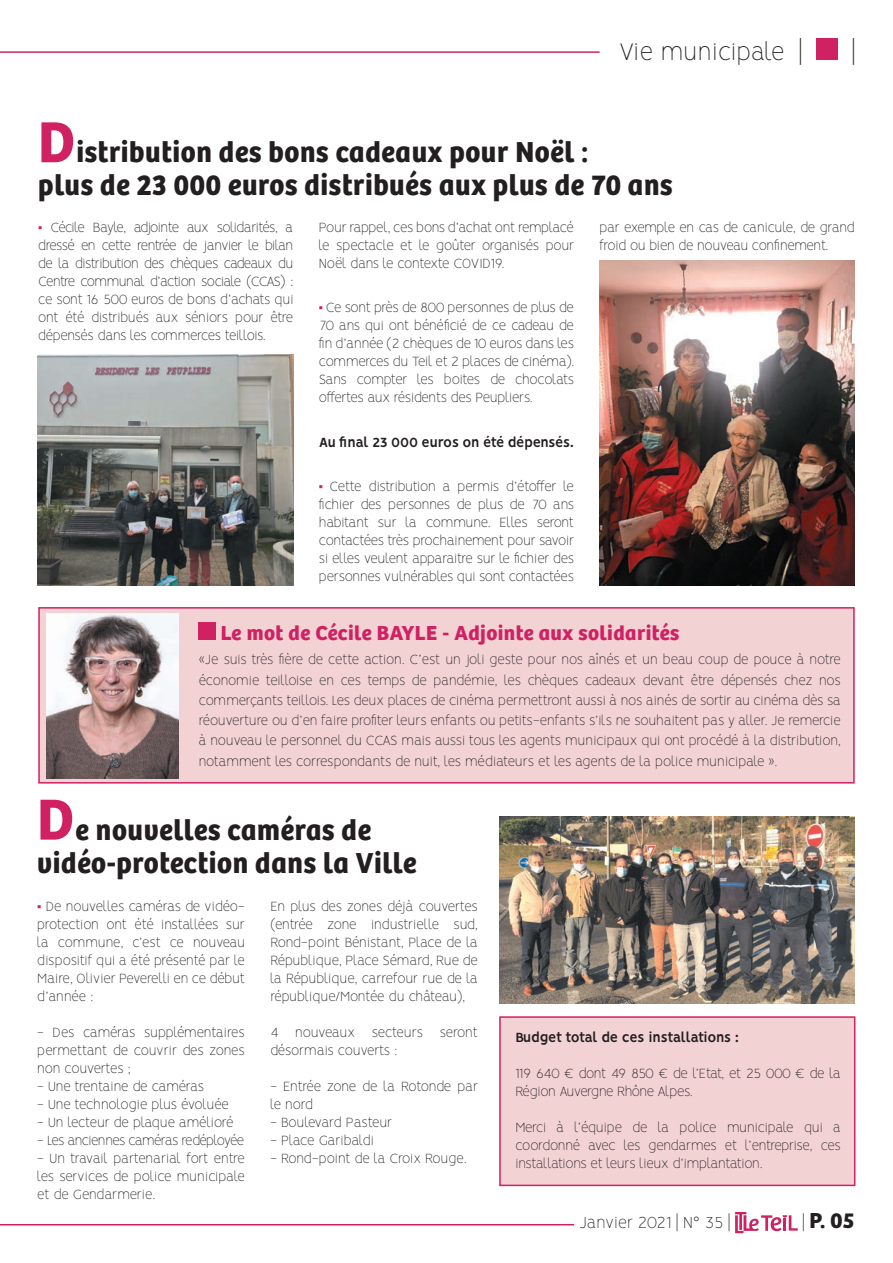
<style>
.page{position:relative;width:893px;height:1263px;background:#fff}
.page>*{position:absolute;margin:0;border:0;box-sizing:border-box;transform-origin:0 0}
.t1{font:700 30px/33px "Bree";letter-spacing:.025em;color:#231f20;scale:.95 1}
.t2{font:100 27px "Vision";letter-spacing:.015em;color:#231f20}
.t3{font:700 22.5px "Bree";color:#231f20}
.t4{font:700 21px "Bree";letter-spacing:.025em;color:#d02163}
.t5{font:100 18px "Vision";letter-spacing:-.015em;color:#231f20}
.t6{font:100 15px/18px "Vision";letter-spacing:-.02em;color:#231f20;text-align:justify}
.t7{font:100 15px/18px "Vision";letter-spacing:-.04em;color:#231f20}
.t8{font:700 15px "Vision";letter-spacing:-.03em;color:#231f20}
.t9{font:100 15px "Vision";letter-spacing:-.05em;color:#231f20}
.t10{font:100 15px "Vision";letter-spacing:.01em;color:#231f20}
.s1{font-size:60px;color:#d02163}
.s2{font-family:"Vision";font-weight:100;font-size:18px}
</style>
<div class="page">
<div style="left:499px;top:1016px;width:356px;height:170px;background:#f3d2d4;border:2px solid #d02163"></div>
<hr style="left:0;top:51px;width:600px;height:2px;background:#d02163">
<hr style="left:0;top:1224px;width:574px;height:1px;background:#d02163">
<div style="left:816px;top:38px;width:22px;height:22px;background:#d02163"></div>
<svg style="left:735px;top:1212px;width:63px;height:21px"></svg>
<div style="left:38px;top:607px;width:817px;height:176px;background:#f3d2d4;border:2px solid #d02163"></div>
<div style="left:199px;top:623px;width:17px;height:17px;background:#d02163"></div>
<img style="left:47px;top:614px;width:131px;height:165px">
<img style="left:37px;top:354px;width:257px;height:231px">
<img style="left:600px;top:261px;width:254px;height:324px">
<img style="left:499px;top:816px;width:356px;height:187px">
<h2 class="t2" style="left:619px;top:36px;width:184px">Vie municipale |</h2>
<h2 class="t2" style="left:852px;top:36px;width:4px">|</h2>
<h1 class="t1" style="left:38px;top:136px;width:669px"><span class="s1">D</span>istribution des bons cadeaux pour Noël :<br>plus de 23 000 euros distribués aux plus de 70 ans</h1>
<p class="t6" style="left:38px;top:219px;width:257px;text-indent:12px">Cécile Bayle, adjointe aux solidarités, a dressé en cette rentrée de janvier le bilan de la distribution des chèques cadeaux du Centre communal d’action sociale (CCAS) : ce sont 16 500 euros de bons d’achats qui ont été distribués aux séniors pour être dépensés dans les commerces teillois.</p>
<p class="t6" style="left:319px;top:219px;width:257px">Pour rappel, ces bons d’achat ont remplacé le spectacle et le goûter organisés pour Noël dans le contexte COVID19.</p>
<p class="t6" style="left:319px;top:300px;width:257px;text-indent:7px">Ce sont près de 800 personnes de plus de 70 ans qui ont bénéficié de ce cadeau de fin d’année (2 chèques de 10 euros dans les commerces du Teil et 2 places de cinéma).<br>Sans compter les boites de chocolats offertes aux résidents des Peupliers.</p>
<p class="t8" style="left:319px;top:433px;width:257px">Au final 23 000 euros on été dépensés.</p>
<p class="t6" style="left:319px;top:479px;width:257px;text-indent:11px">Cette distribution a permis d’étoffer le fichier des personnes de plus de 70 ans habitant sur la commune. Elles seront contactées très prochainement pour savoir si elles veulent apparaitre sur le fichier des personnes vulnérables qui sont contactées</p>
<p class="t6" style="left:600px;top:219px;width:257px">par exemple en cas de canicule, de grand froid ou bien de nouveau confinement.</p>
<h3 class="t4" style="left:221px;top:620px;width:460px">Le mot de Cécile BAYLE - Adjointe aux solidarités</h3>
<p class="t6" style="left:199px;top:651px;width:644px;line-height:20.2px">«Je suis très fière de cette action. C’est un joli geste pour nos aînés et un beau coup de pouce à notre économie teilloise en ces temps de pandémie, les chèques cadeaux devant être dépensés chez nos commerçants teillois. Les deux places de cinéma permettront aussi à nos ainés de sortir au cinéma dès sa réouverture ou d’en faire profiter leurs enfants ou petits-enfants s’ils ne souhaitent pas y aller. Je remercie à nouveau le personnel du CCAS mais aussi tous les agents municipaux qui ont procédé à la distribution, notamment les correspondants de nuit, les médiateurs et les agents de la police municipale ».</p>
<h1 class="t1" style="left:37px;top:813px;width:401px"><span class="s1">D</span>e nouvelles caméras de vidéo-protection dans la Ville</h1>
<p class="t6" style="left:37px;top:898px;width:209px;text-indent:8px">De nouvelles caméras de vidéo&shy;protection ont été installées sur la commune, c’est ce nouveau dispositif qui a été présenté par le Maire, Olivier Peverelli en ce début d’année :</p>
<p class="t6" style="left:37px;top:1024px;width:209px">- Des caméras supplémentaires permettant de couvrir des zones non couvertes ;</p>
<p class="t6" style="left:37px;top:1078px;width:169px">- Une trentaine de caméras</p>
<p class="t6" style="left:37px;top:1096px;width:193px">- Une technologie plus évoluée</p>
<p class="t6" style="left:37px;top:1114px;width:198px">- Un lecteur de plaque amélioré</p>
<p class="t9" style="left:37px;top:1131px;width:209px">- Les anciennes caméras redéployée</p>
<p class="t6" style="left:37px;top:1150px;width:209px">- Un travail partenarial fort entre les services de police municipale et de Gendarmerie.</p>
<p class="t6" style="left:270px;top:898px;width:209px">En plus des zones déjà couvertes (entrée zone industrielle sud, Rond-point Bénistant, Place de la République, Place Sémard, Rue de la République, carrefour rue de la république/Montée du château),</p>
<p class="t6" style="left:270px;top:1024px;width:209px">4 nouveaux secteurs seront désormais couverts :</p>
<p class="t6" style="left:270px;top:1078px;width:209px">- Entrée zone de la Rotonde par le nord</p>
<p class="t6" style="left:270px;top:1114px;width:123px">- Boulevard Pasteur</p>
<p class="t10" style="left:270px;top:1131px;width:105px">- Place Garibaldi</p>
<p class="t6" style="left:270px;top:1150px;width:198px">- Rond-point de la Croix Rouge.</p>
<p class="t8" style="left:515px;top:1028px;width:225px">Budget total de ces installations :</p>
<p class="t7" style="left:515px;top:1066px;width:327px">119 640 € dont 49 850 € de l’Etat, et 25 000 € de la<br>Région Auvergne Rhône Alpes.</p>
<p class="t6" style="left:515px;top:1120px;width:327px">Merci à l’équipe de la police municipale qui a coordonné avec les gendarmes et l’entreprise, ces installations et leurs lieux d’implantation.</p>
<p class="t5" style="left:580px;top:1212px;width:152px">Janvier 2021 | N° 35 |</p>
<h3 class="t3" style="left:803px;top:1207px;width:53px"><span class="s2">|</span> P. 05</h3>
</div>
